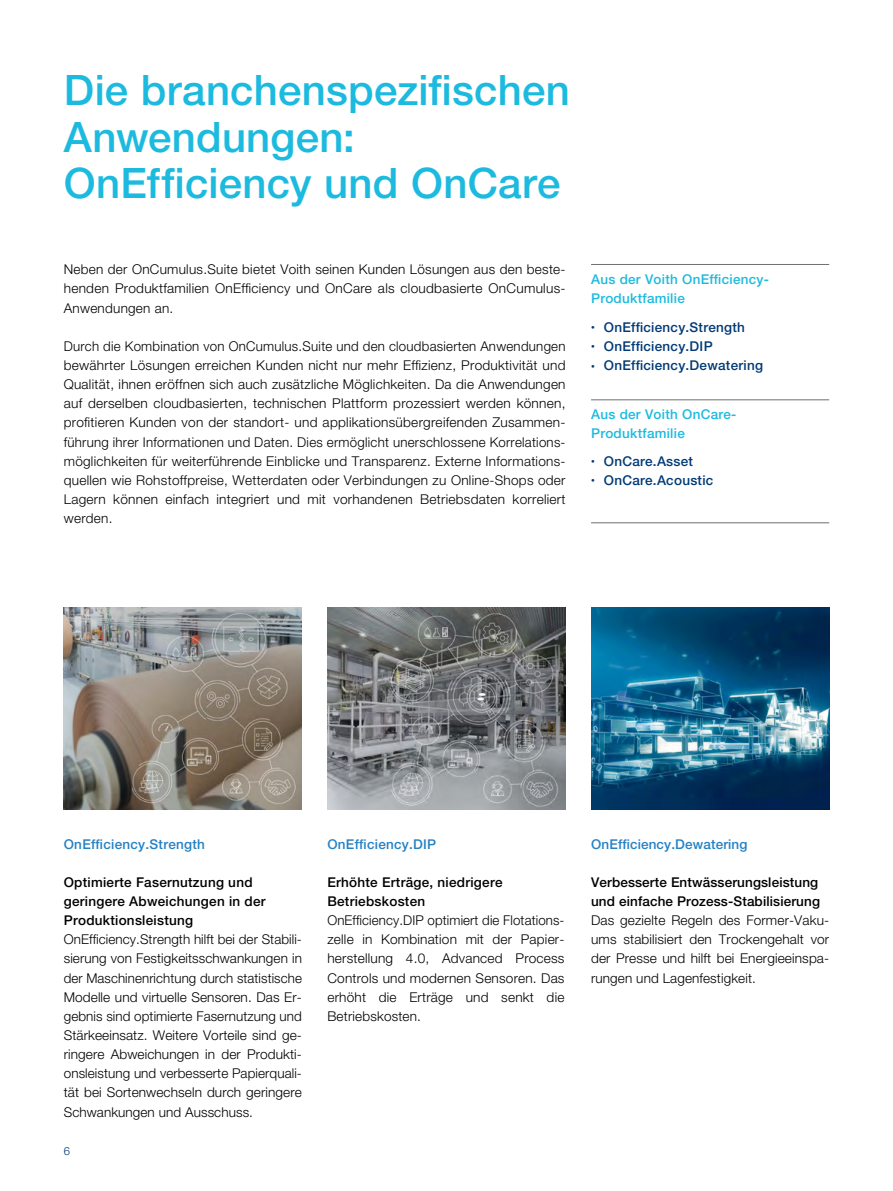
<style>
.page{position:relative;width:893px;height:1191px;background:#fff}
.page>*{position:absolute;margin:0;border:0;box-sizing:border-box;transform-origin:0 0}
.t1{font:500 42px/46.2px "Helvetica Neue LT Pro";letter-spacing:.005em;color:#1dbadf}
.t2{font:300 13.5px/19.2px "Helvetica Neue LT Pro";letter-spacing:.015em;color:#000;text-align:justify}
.t3{font:500 13.5px/19.2px "Helvetica Neue LT Pro";letter-spacing:.02em;color:#000}
.t4{font:500 13.5px "Helvetica Neue LT Pro";letter-spacing:.02em;color:#003a76}
.t5{font:500 13.5px/19.2px "Helvetica Neue LT Pro";letter-spacing:.02em;color:#1dbadf}
.t6{font:500 13.5px "Helvetica Neue LT Pro";letter-spacing:.02em;color:#2581c4}
.t7{font:300 11.25px "Helvetica Neue LT Pro";color:#003a76}
.s1{font-size:7.5px}
</style>
<div class="page">
<hr style="left:591px;top:264px;width:238px;height:1px;background:#706f6f">
<hr style="left:591px;top:399px;width:238px;height:1px;background:#706f6f">
<hr style="left:591px;top:522px;width:238px;height:1px;background:#706f6f">
<img style="left:591px;top:607px;width:238px;height:202px">
<img style="left:327px;top:607px;width:239px;height:202px">
<img style="left:64px;top:607px;width:238px;height:202px">
<h1 class="t1" style="left:64px;top:67px;width:508px">Die branchenspezifischen<br>Anwendungen:<br>OnEfficiency und OnCare</h1>
<p class="t2" style="left:64px;top:260px;width:503px">Neben der OnCumulus.Suite bietet Voith seinen Kunden Lösungen aus den beste&shy;henden Produktfamilien OnEfficiency und OnCare als cloudbasierte OnCumulus-Anwendungen an.</p>
<p class="t2" style="left:64px;top:336px;width:503px">Durch die Kombination von OnCumulus.Suite und den cloudbasierten Anwendungen bewährter Lösungen erreichen Kunden nicht nur mehr Effizienz, Produktivität und Qualität, ihnen eröffnen sich auch zusätzliche Möglichkeiten. Da die Anwendungen auf derselben cloudbasierten, technischen Plattform prozessiert werden können, profitieren Kunden von der standort- und applikationsübergreifenden Zusammen&shy;führung ihrer Informationen und Daten. Dies ermöglicht unerschlossene Korrelations&shy;möglichkeiten für weiterführende Einblicke und Transparenz. Externe Informations&shy;quellen wie Rohstoffpreise, Wetterdaten oder Verbindungen zu Online-Shops oder Lagern können einfach integriert und mit vorhandenen Betriebsdaten korreliert werden.</p>
<p class="t5" style="left:591px;top:269px;width:180px">Aus der Voith OnEfficiency-<br>Produktfamilie</p>
<p class="t4" style="left:591px;top:319px;width:155px"><span class="s1">•</span> OnEfficiency.Strength</p>
<p class="t4" style="left:591px;top:338px;width:123px"><span class="s1">•</span> OnEfficiency.DIP</p>
<p class="t4" style="left:591px;top:357px;width:174px"><span class="s1">•</span> OnEfficiency.Dewatering</p>
<p class="t5" style="left:591px;top:405px;width:147px">Aus der Voith OnCare-<br>Produktfamilie</p>
<p class="t4" style="left:591px;top:453px;width:104px"><span class="s1">•</span> OnCare.Asset</p>
<p class="t4" style="left:591px;top:472px;width:124px"><span class="s1">•</span> OnCare.Acoustic</p>
<p class="t6" style="left:64px;top:835px;width:143px">OnEfficiency.Strength</p>
<p class="t3" style="left:64px;top:872px;width:203px">Optimierte Fasernutzung und geringere Abweichungen in der<br>Produktionsleistung</p>
<p class="t2" style="left:64px;top:929px;width:240px">OnEfficiency.Strength hilft bei der Stabili&shy;sierung von Festigkeitsschwankungen in der Maschinenrichtung durch statistische Modelle und virtuelle Sensoren. Das Er&shy;gebnis sind optimierte Fasernutzung und Stärkeeinsatz. Weitere Vorteile sind ge&shy;ringere Abweichungen in der Produkti&shy;onsleistung und verbesserte Papierquali&shy;tät bei Sortenwechseln durch geringere Schwankungen und Ausschuss.</p>
<p class="t7" style="left:64px;top:1144px;width:8px">6</p>
<p class="t6" style="left:327px;top:835px;width:110px">OnEfficiency.DIP</p>
<p class="t3" style="left:327px;top:872px;width:177px">Erhöhte Erträge, niedrigere<br>Betriebskosten</p>
<p class="t2" style="left:327px;top:910px;width:239px">OnEfficiency.DIP optimiert die Flotations&shy;zelle in Kombination mit der Papier&shy;herstellung 4.0, Advanced Process Controls und modernen Sensoren. Das erhöht die Erträge und senkt die Betriebskosten.</p>
<p class="t6" style="left:591px;top:835px;width:158px">OnEfficiency.Dewatering</p>
<p class="t3" style="left:591px;top:872px;width:230px">Verbesserte Entwässerungsleistung und einfache Prozess-Stabilisierung</p>
<p class="t2" style="left:591px;top:910px;width:240px">Das gezielte Regeln des Former-Vaku&shy;ums stabilisiert den Trockengehalt vor der Presse und hilft bei Energieeinspa&shy;rungen und Lagenfestigkeit.</p>
</div>
